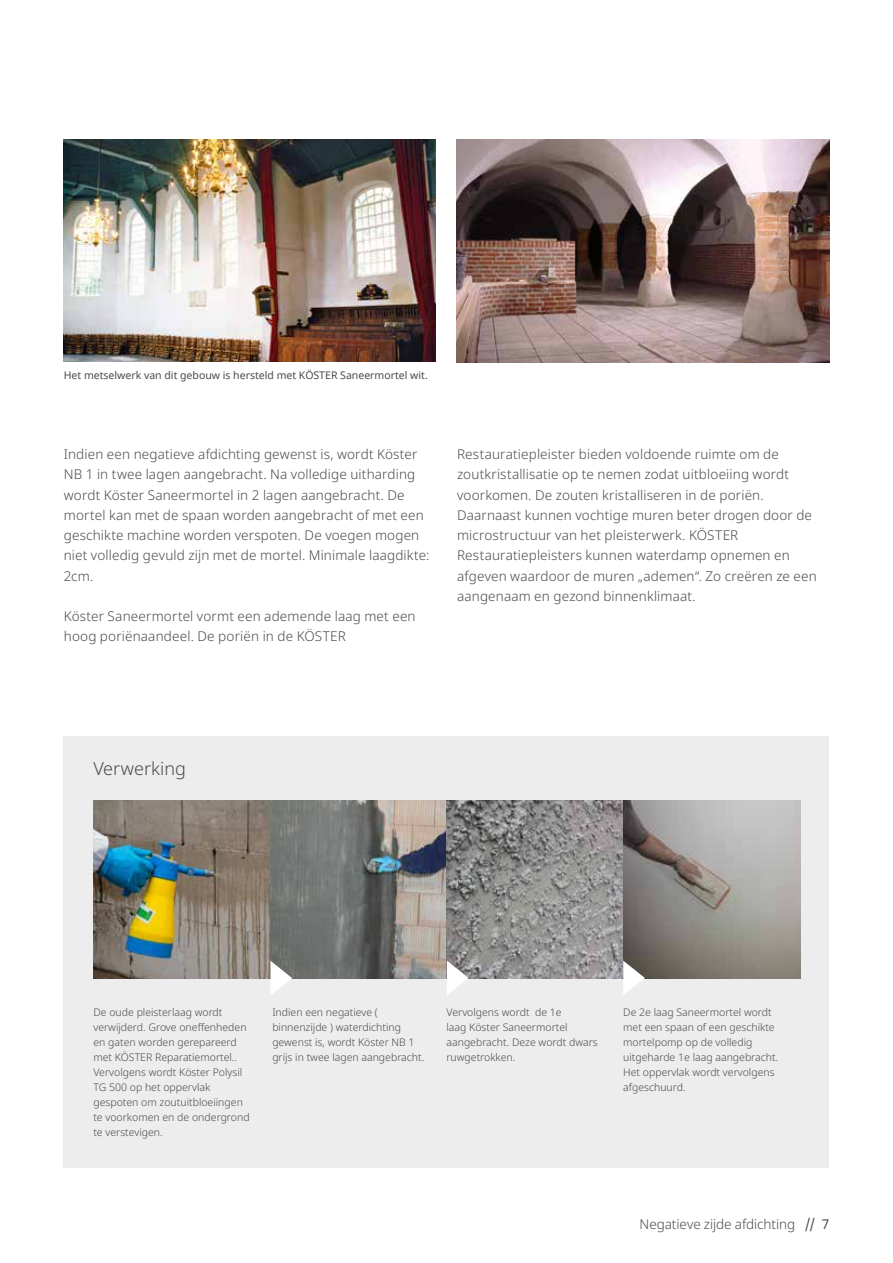
<style>
.page{position:relative;width:893px;height:1263px;background:#fff}
.page>*{position:absolute;margin:0;border:0;box-sizing:border-box;transform-origin:0 0}
.t1{font:300 18px "Noto Sans";color:#4a4a49}
.t2{font:300 13.5px/20.2px "Noto Sans";letter-spacing:.01em;color:#4a4a49}
.t3{font:300 10.5px/15.1px "Noto Sans";color:#4a4a49}
.t4{font:10.5px "Noto Sans";color:#4a4a49}
.s1{font-weight:400}
</style>
<div class="page">
<div style="left:64px;top:736px;width:765px;height:431px;background:#ededed"></div>
<img style="left:94px;top:800px;width:353px;height:178px">
<svg style="left:447px;top:800px;width:176px;height:178px;background:#8d8c8c"></svg>
<img style="left:623px;top:800px;width:178px;height:178px">
<svg style="left:270px;top:961px;width:22px;height:33px"></svg>
<svg style="left:447px;top:960px;width:22px;height:35px"></svg>
<svg style="left:623px;top:960px;width:22px;height:35px"></svg>
<img style="left:64px;top:139px;width:372px;height:222px">
<img style="left:456px;top:139px;width:373px;height:223px">
<p class="t4" style="left:64px;top:368px;width:366px">Het metselwerk van dit gebouw is hersteld met KÖSTER Saneermortel wit.</p>
<p class="t2" style="left:64px;top:444px;width:367px">Indien een negatieve afdichting gewenst is, wordt Köster NB 1 in twee lagen aangebracht. Na volledige uitharding wordt Köster Saneermortel in 2 lagen aangebracht. De mortel kan met de spaan worden aangebracht of met een geschikte machine worden verspoten. De voegen mogen niet volledig gevuld zijn met de mortel. Minimale laagdikte:<br>2cm.</p>
<p class="t2" style="left:64px;top:606px;width:353px">Köster Saneermortel vormt een ademende laag met een hoog poriënaandeel. De poriën in de KÖSTER</p>
<p class="t2" style="left:457px;top:444px;width:361px">Restauratiepleister bieden voldoende ruimte om de zoutkristallisatie op te nemen zodat uitbloeiing wordt voorkomen. De zouten kristalliseren in de poriën.<br>Daarnaast kunnen vochtige muren beter drogen door de microstructuur van het pleisterwerk. KÖSTER Restauratiepleisters kunnen waterdamp opnemen en afgeven waardoor de muren „ademen“. Zo creëren ze een aangenaam en gezond binnenklimaat.</p>
<h1 class="t1" style="left:93px;top:756px;width:94px">Verwerking</h1>
<p class="t3" style="left:93px;top:1004px;width:158px">De oude pleisterlaag wordt verwijderd. Grove oneffenheden en gaten worden gerepareerd met KÖSTER Reparatiemortel..<br>Vervolgens wordt Köster Polysil<br>TG 500 op het oppervlak gespoten om zoutuitbloeiingen te voorkomen en de ondergrond te verstevigen.</p>
<p class="t3" style="left:272px;top:1004px;width:153px">Indien een negatieve ( binnenzijde ) waterdichting gewenst is, wordt Köster NB 1 grijs in twee lagen aangebracht.</p>
<p class="t3" style="left:446px;top:1004px;width:153px">Vervolgens wordt de 1e<br>laag Köster Saneermortel aangebracht. Deze wordt dwars ruwgetrokken.</p>
<p class="t3" style="left:623px;top:1004px;width:157px">De 2e laag Saneermortel wordt met een spaan of een geschikte mortelpomp op de volledig uitgeharde 1e laag aangebracht.<br>Het oppervlak wordt vervolgens afgeschuurd.</p>
<p class="t2" style="left:639px;top:1214px;width:191px">Negatieve zijde afdichting <span class="s1">// 7</span></p>
</div>
